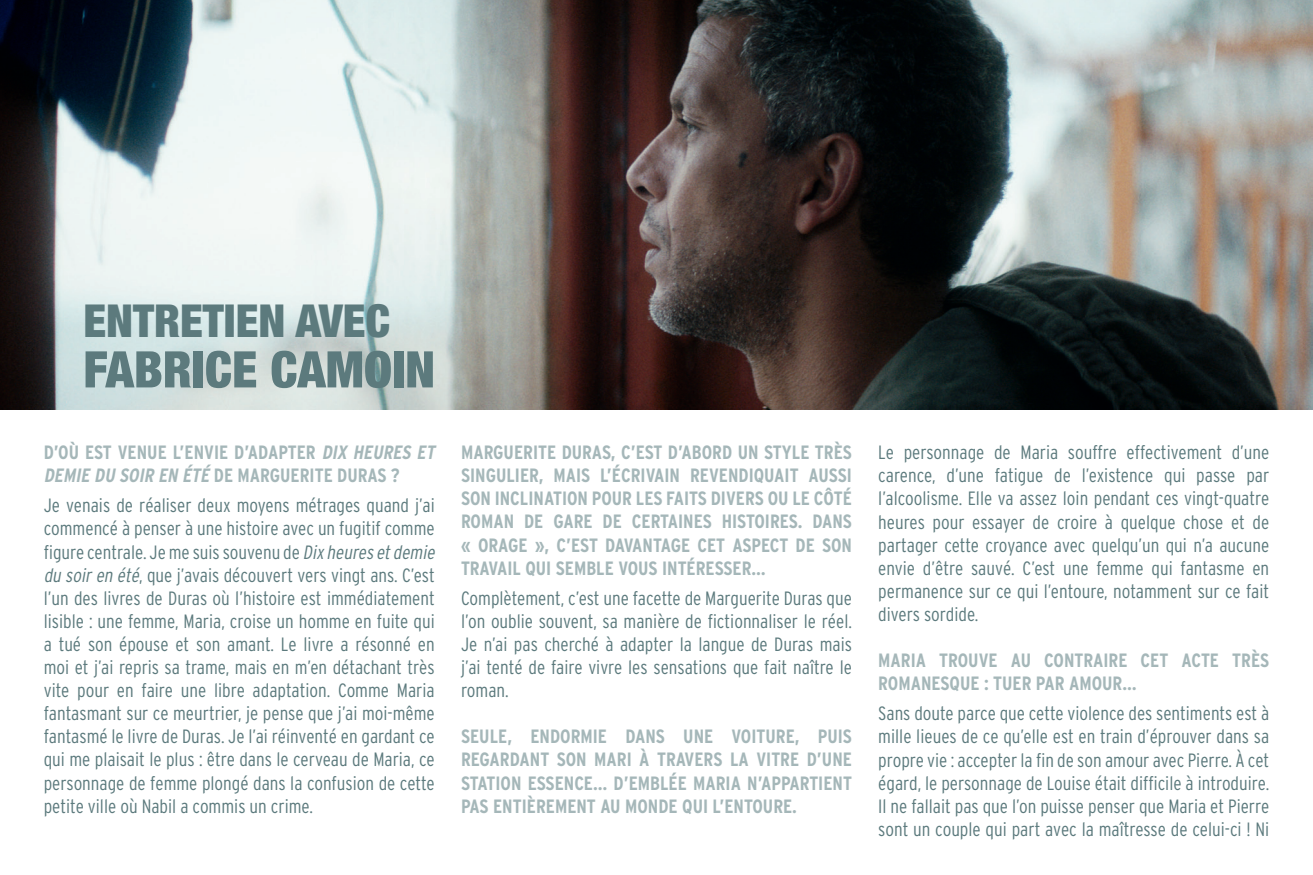
<style>
.page{position:relative;width:1313px;height:875px;background:#fff}
.page>*{position:absolute;margin:0;border:0;box-sizing:border-box;transform-origin:0 0}
.t1{font:900 condensed 50.4px "Helvetica Neue";color:#5c7a7d}
.t2{font:900 condensed 45.5px "Helvetica Neue";color:#5c7a7d}
.t3{font:300 condensed 19.25px/23.1px "Interstate";color:#5c7a7d;text-align:justify}
.t4{font:700 condensed 19.25px/23.1px "Interstate";color:#a5b7b9}
.s1{font-style:italic}
</style>
<div class="page">
<img style="left:0;top:0;width:1312px;height:410px">
<h2 class="t2" style="left:83px;top:293px;width:308px">ENTRETIEN AVEC</h2>
<h1 class="t1" style="left:83px;top:338px;width:353px">FABRICE CAMOIN</h1>
<p class="t4" style="left:44px;top:441px;width:396px">D’OÙ EST VENUE L’ENVIE D’ADAPTER <span class="s1">DIX HEURES ET<br>DEMIE DU SOIR EN ÉTÉ</span> DE MARGUERITE DURAS ?</p>
<p class="t3" style="left:44px;top:494px;width:396px;text-align:left">Je venais de réaliser deux moyens métrages quand j’ai commencé à penser à une histoire avec un fugitif comme figure centrale. Je me suis souvenu de <span class="s1">Dix heures etdemie du soiren été</span>, que j’avais découvert vers vingt ans. C’est l’un des livres de Duras où l’histoire est immédiatement lisible : une femme, Maria, croise un homme en fuite qui a tué son épouse et son amant. Le livre a résonné en moi et j’ai repris sa trame, mais en m’en détachant très vite pour en faire une libre adaptation. Comme Maria fantasmant sur ce meurtrier, je pense que j’ai moi-même fantasmé le livre de Duras. Je l’ai réinventé en gardant ce qui me plaisait le plus : être dans le cerveau de Maria, ce personnage de femme plongé dans la confusion de cette petite ville où Nabil a commis un crime.</p>
<p class="t4" style="left:461px;top:441px;width:392px;text-align:justify">MARGUERITE DURAS, C’EST D’ABORD UN STYLE TRÈS SINGULIER, MAIS L’ÉCRIVAIN REVENDIQUAIT AUSSI SON INCLINATION POUR LES FAITS DIVERS OU LE CÔTÉ ROMAN DE GARE DE CERTAINES HISTOIRES. DANS « ORAGE », C’EST DAVANTAGE CET ASPECT DE SON TRAVAIL QUI SEMBLE VOUS INTÉRESSER…</p>
<p class="t3" style="left:461px;top:586px;width:392px">Complètement, c’est une facette de Marguerite Duras que l’on oublie souvent, sa manière de fictionnaliser le réel.<br>Je n’ai pas cherché à adapter la langue de Duras mais j’ai tenté de faire vivre les sensations que fait naître le roman.</p>
<p class="t4" style="left:461px;top:725px;width:392px;text-align:justify">SEULE, ENDORMIE DANS UNE VOITURE, PUIS REGARDANT SON MARI À TRAVERS LA VITRE D’UNE STATION ESSENCE… D’EMBLÉE MARIA N’APPARTIENT PAS ENTIÈREMENT AU MONDE QUI L’ENTOURE.</p>
<p class="t3" style="left:878px;top:441px;width:392px">Le personnage de Maria souffre effectivement d’une carence, d’une fatigue de l’existence qui passe par l’alcoolisme. Elle va assez loin pendant ces vingt-quatre heures pour essayer de croire à quelque chose et de partager cette croyance avec quelqu’un qui n’a aucune envie d’être sauvé. C’est une femme qui fantasme en permanence sur ce qui l’entoure, notamment sur ce fait divers sordide.</p>
<p class="t4" style="left:878px;top:649px;width:392px">MARIA TROUVE AU CONTRAIRE CET ACTE TRÈS<br>ROMANESQUE : TUER PAR AMOUR…</p>
<p class="t3" style="left:878px;top:702px;width:392px">Sans doute parce que cette violence des sentiments est à mille lieues de ce qu’elle est en train d’éprouver dans sa propre vie : accepter la fin de son amour avec Pierre. À cet égard, le personnage de Louise était difficile à introduire.<br>Il ne fallait pas que l’on puisse penser que Maria et Pierre sont un couple qui part avec la maîtresse de celui-ci ! Ni</p>
</div>
